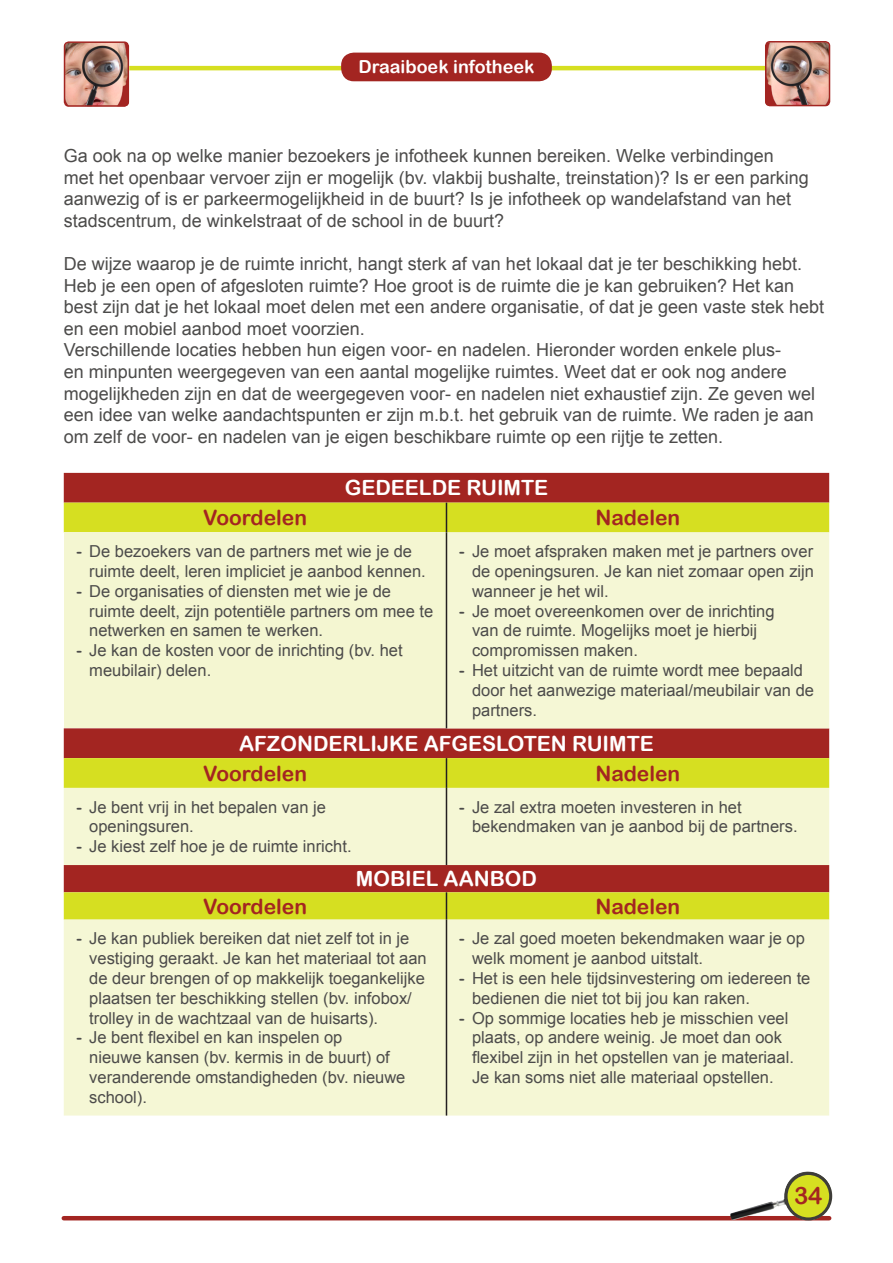
<style>
.page{position:relative;width:893px;height:1263px;background:#fff}
.page>*{position:absolute;margin:0;border:0;box-sizing:border-box;transform-origin:0 0}
.t1{font:24px "Arial Rounded MT Bold";color:#a32521}
.t2{font:21px "Arial Rounded MT Bold";color:#fff}
.t3{font:21px "Arial Rounded MT Bold";color:#a32521}
.brood{font:18px/21.6px "Arial";color:#4c4b4a}
.t4{font:18px "Arial Rounded MT Bold";color:#fff}
.t5{font:16.5px/19.8px "Arial";color:#4c4b4a}
.s1{font-family:"Arial Rounded MT Bold"}
</style>
<div class="page">
<img style="left:67px;top:44px;width:59px;height:60px">
<div style="left:64px;top:41px;width:65px;height:66px;border:2px solid #a32521;border-radius:4px"></div>
<hr style="left:129px;top:66px;width:666px;height:4px;background:#d6df21">
<img style="left:765px;top:44px;width:64px;height:62px">
<div style="left:765px;top:41px;width:65px;height:65px;border:2px solid #a32521;border-radius:4px"></div>
<div style="left:342px;top:53px;width:209px;height:28px;background:#a32521;border-radius:12px"></div>
<div style="left:341px;top:53px;width:211px;height:28px;border:2px solid #a32521;border-radius:12px"></div>
<hr style="left:64px;top:1216px;width:765px;height:4px;background:#a32521">
<img style="left:793px;top:1171px;width:15px;height:6px">
<div style="left:786px;top:1173px;width:45px;height:46px;background:#d6df21;border-radius:50%"></div>
<div style="left:784px;top:1172px;width:48px;height:48px;border:3px solid #3e3d39;border-radius:50%"></div>
<div style="left:64px;top:473px;width:765px;height:30px;background:#a32521"></div>
<div style="left:64px;top:503px;width:765px;height:29px;background:#d6df21"></div>
<svg style="left:64px;top:532px;width:765px;height:583px;fill:#f5f7d5"></svg>
<hr style="left:446px;top:532px;width:1px;height:196px;background:#231f20">
<svg style="left:446px;top:503px;width:1px;height:29px"></svg>
<hr style="left:446px;top:758px;width:1px;height:30px;background:#231f20">
<svg style="left:446px;top:892px;width:1px;height:28px"></svg>
<hr style="left:446px;top:788px;width:1px;height:77px;background:#231f20">
<hr style="left:446px;top:920px;width:1px;height:195px;background:#231f20">
<p class="t4" style="left:358px;top:56px;width:177px">Draaiboek infotheek</p>
<p class="brood" style="left:64px;top:145px;width:747px">Ga ook na op welke manier bezoekers je infotheek kunnen bereiken. Welke verbindingen<br>met het openbaar vervoer zijn er mogelijk (bv. vlakbij bushalte, treinstation)? Is er een parking aanwezig of is er parkeermogelijkheid in de buurt? Is je infotheek op wandelafstand van het stadscentrum, de winkelstraat of de school in de buurt?</p>
<p class="brood" style="left:64px;top:253px;width:762px">De wijze waarop je de ruimte inricht, hangt sterk af van het lokaal dat je ter beschikking hebt.<br>Heb je een open of afgesloten ruimte? Hoe groot is de ruimte die je kan gebruiken? Het kan best zijn dat je het lokaal moet delen met een andere organisatie, of dat je geen vaste stek hebt en een mobiel aanbod moet voorzien.</p>
<p class="brood" style="left:64px;top:339px;width:753px">Verschillende locaties hebben hun eigen voor- en nadelen. Hieronder worden enkele plus-<br>en minpunten weergegeven van een aantal mogelijke ruimtes. Weet dat er ook nog andere mogelijkheden zijn en dat de weergegeven voor- en nadelen niet exhaustief zijn. Ze geven wel een idee van welke aandachtspunten er zijn m.b.t. het gebruik van de ruimte. We raden je aan om zelf de voor- en nadelen van je eigen beschikbare ruimte op een rijtje te zetten.</p>
<p class="t2" style="left:345px;top:475px;width:205px">GEDEELDE RUIMTE</p>
<p class="t3" style="left:203px;top:505px;width:105px">Voordelen</p>
<p class="t3" style="left:595px;top:505px;width:86px">Nadelen</p>
<p class="t5" style="left:89px;top:542px;width:338px;text-indent:-13px"><span class="s1">-</span> De bezoekers van de partners met wie je de ruimte deelt, leren impliciet je aanbod kennen.</p>
<p class="t5" style="left:89px;top:581px;width:345px;text-indent:-13px"><span class="s1">-</span> De organisaties of diensten met wie je de ruimte deelt, zijn potentiële partners om mee te netwerken en samen te werken.</p>
<p class="t5" style="left:89px;top:641px;width:315px;text-indent:-13px"><span class="s1">-</span> Je kan de kosten voor de inrichting (bv. het meubilair) delen.</p>
<p class="t5" style="left:472px;top:542px;width:344px;text-align:justify;text-indent:-13px"><span class="s1">-</span> Je moet afspraken maken met je partners over de openingsuren. Je kan niet zomaar open zijn wanneer je het wil.</p>
<p class="t5" style="left:472px;top:601px;width:304px;text-indent:-13px"><span class="s1">-</span> Je moet overeenkomen over de inrichting van de ruimte. Mogelijks moet je hierbij compromissen maken.</p>
<p class="t5" style="left:472px;top:660px;width:344px;text-indent:-13px"><span class="s1">-</span> Het uitzicht van de ruimte wordt mee bepaald door het aanwezige materiaal/meubilair van de partners.</p>
<p class="t2" style="left:239px;top:731px;width:416px">AFZONDERLIJKE AFGESLOTEN RUIMTE</p>
<p class="t3" style="left:203px;top:761px;width:105px">Voordelen</p>
<p class="t3" style="left:595px;top:761px;width:86px">Nadelen</p>
<p class="t5" style="left:89px;top:797px;width:238px;text-indent:-13px"><span class="s1">-</span> Je bent vrij in het bepalen van je openingsuren.</p>
<p class="t5" style="left:77px;top:837px;width:277px"><span class="s1">-</span> Je kiest zelf hoe je de ruimte inricht.</p>
<p class="t5" style="left:472px;top:797px;width:327px;text-indent:-13px"><span class="s1">-</span> Je zal extra moeten investeren in het bekendmaken van je aanbod bij de partners.</p>
<p class="t2" style="left:356px;top:866px;width:183px">MOBIEL AANBOD</p>
<p class="t3" style="left:203px;top:894px;width:105px">Voordelen</p>
<p class="t3" style="left:595px;top:894px;width:86px">Nadelen</p>
<p class="t5" style="left:89px;top:929px;width:339px;text-indent:-13px"><span class="s1">-</span> Je kan publiek bereiken dat niet zelf tot in je vestiging geraakt. Je kan het materiaal tot aan de deur brengen of op makkelijk toegankelijke plaatsen ter beschikking stellen (bv. infobox/ trolley in de wachtzaal van de huisarts).</p>
<p class="t5" style="left:89px;top:1028px;width:318px;text-indent:-13px"><span class="s1">-</span> Je bent flexibel en kan inspelen op<br>nieuwe kansen (bv. kermis in de buurt) of veranderende omstandigheden (bv. nieuwe school).</p>
<p class="t5" style="left:472px;top:929px;width:334px;text-indent:-13px"><span class="s1">-</span> Je zal goed moeten bekendmaken waar je op welk moment je aanbod uitstalt.</p>
<p class="t5" style="left:472px;top:968px;width:340px;text-indent:-13px"><span class="s1">-</span> Het is een hele tijdsinvestering om iedereen te bedienen die niet tot bij jou kan raken.</p>
<p class="t5" style="left:472px;top:1008px;width:323px;text-indent:-13px"><span class="s1">-</span> Op sommige locaties heb je misschien veel plaats, op andere weinig. Je moet dan ook flexibel zijn in het opstellen van je materiaal.<br>Je kan soms niet alle materiaal opstellen.</p>
<h1 class="t1" style="left:794px;top:1181px;width:30px">34</h1>
</div>
